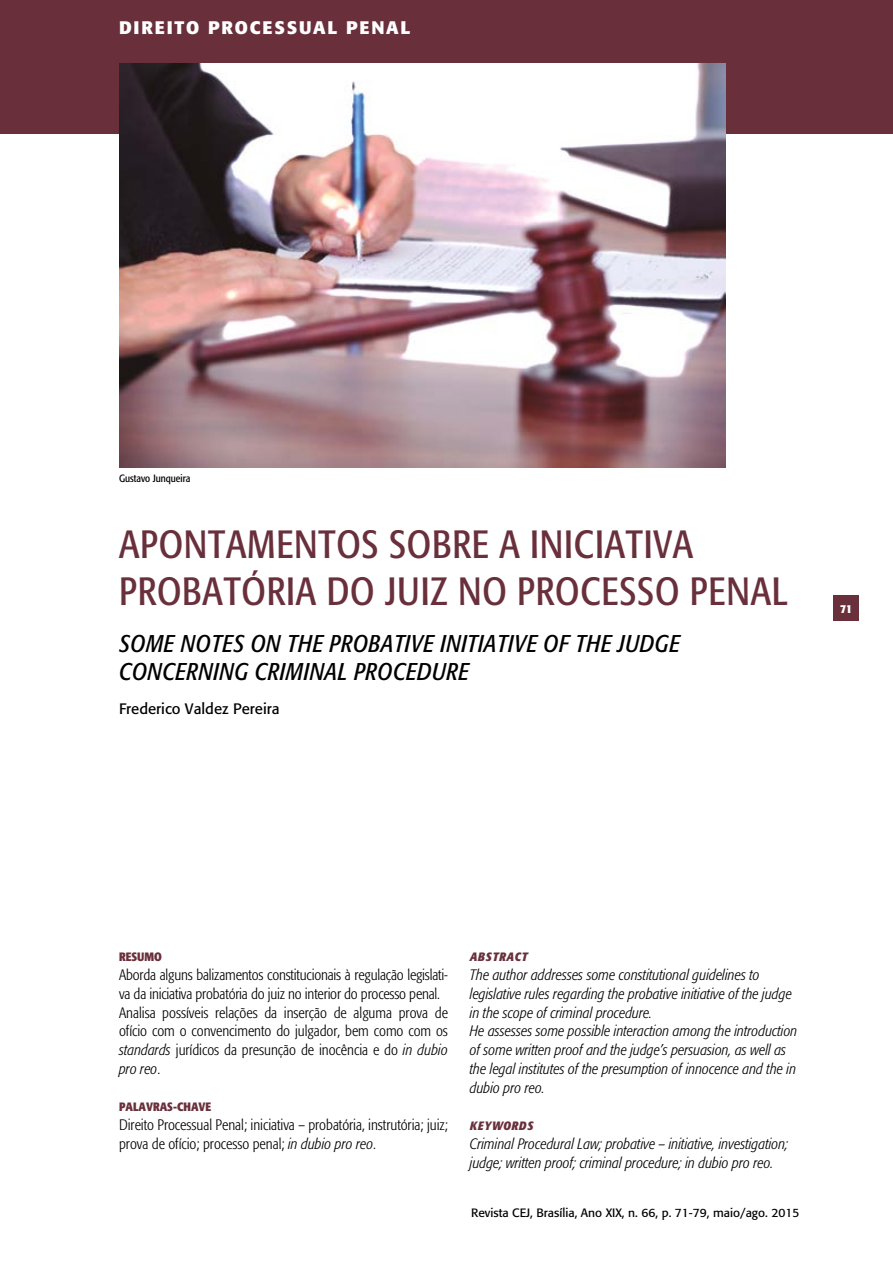
<style>
.page{position:relative;width:893px;height:1263px;background:#fff}
.page>*{position:absolute;margin:0;border:0;box-sizing:border-box;transform-origin:0 0}
.titulo_artigos{font:condensed 39px/46.8px "Formata";letter-spacing:.02em;color:#69303c}
.titulo_artigo_ingles{font:italic condensed 24px/28.8px "Formata";letter-spacing:.02em;color:#000}
.retranca{font:700 18px "Formata";letter-spacing:.1em;color:#fff}
.abstract{font:italic 300 condensed 15px/18.8px "Formata";color:#000}
.resumo{font:300 condensed 15px/18.8px "Formata";color:#000}
.autor_inicial{font:15px "Formata";color:#000}
.t1{font:12px "Formata";color:#000}
.titulo_interno{font:700 condensed 12px "Formata";color:#69303c}
.titulo_interno_abstr{font:italic 700 condensed 12px "Formata";letter-spacing:.05em;color:#69303c}
.numeracao{font:700 condensed 12px "Formata";color:#fff}
.ilustrador{font:condensed 10.5px "Formata";color:#000}
.s1{font-style:italic}
</style>
<div class="page">
<div style="left:833px;top:595px;width:26px;height:26px;background:#69303c"></div>
<div style="left:0;top:0;width:893px;height:134px;background:#69303c"></div>
<img style="left:119px;top:64px;width:606px;height:403px">
<p class="retranca" style="left:119px;top:17px;width:293px">DIREITO PROCESSUAL PENAL</p>
<p class="ilustrador" style="left:119px;top:472px;width:73px">Gustavo Junqueira</p>
<p class="titulo_artigos" style="left:119px;top:522px;width:670px">APONTAMENTOS SOBRE A INICIATIVA<br>PROBATÓRIA DO JUIZ NO PROCESSO PENAL</p>
<p class="titulo_artigo_ingles" style="left:119px;top:629px;width:562px">SOME NOTES ON THE PROBATIVE INITIATIVE OF THE JUDGE<br>CONCERNING CRIMINAL PROCEDURE</p>
<p class="autor_inicial" style="left:119px;top:699px;width:162px">Frederico Valdez Pereira</p>
<p class="numeracao" style="left:840px;top:601px;width:13px">71</p>
<p class="titulo_interno" style="left:119px;top:950px;width:44px">RESUMO</p>
<p class="resumo" style="left:119px;top:966px;width:330px">Aborda alguns balizamentos constitucionais à regulação legislati&shy;va da iniciativa probatória do juiz no interior do processo penal.</p>
<p class="resumo" style="left:119px;top:1003px;width:330px;text-align:justify">Analisa possíveis relações da inserção de alguma prova de ofício com o convencimento do julgador, bem como com os <span class="s1">standards</span> jurídicos da presunção de inocência e do <span class="s1">in dubio pro reo</span>.</p>
<p class="titulo_interno" style="left:119px;top:1100px;width:94px">PALAVRAS-CHAVE</p>
<p class="resumo" style="left:119px;top:1116px;width:330px">Direito Processual Penal; iniciativa – probatória, instrutória; juiz; prova de ofício; processo penal; <span class="s1">in dubio pro reo</span>.</p>
<p class="titulo_interno_abstr" style="left:470px;top:950px;width:59px">ABSTRACT</p>
<p class="abstract" style="left:470px;top:966px;width:324px">The author addresses some constitutional guidelines to legislative rules regarding the probative initiative of the judge in the scope of criminal procedure.</p>
<p class="abstract" style="left:470px;top:1022px;width:329px">He assesses some possible interaction among the introduction of some written proof and the judge’s persuasion, as well as the legal institutes of the presumption of innocence and the in dubio pro reo.</p>
<p class="titulo_interno_abstr" style="left:470px;top:1118px;width:65px">KEYWORDS</p>
<p class="abstract" style="left:470px;top:1134px;width:320px">Criminal Procedural Law; probative – initiative, investigation; judge; written proof; criminal procedure; in dubio pro reo.</p>
<p class="t1" style="left:471px;top:1206px;width:330px">Revista CEJ, Brasília, Ano XIX, n. 66, p. 71-79, maio/ago. 2015</p>
</div>
